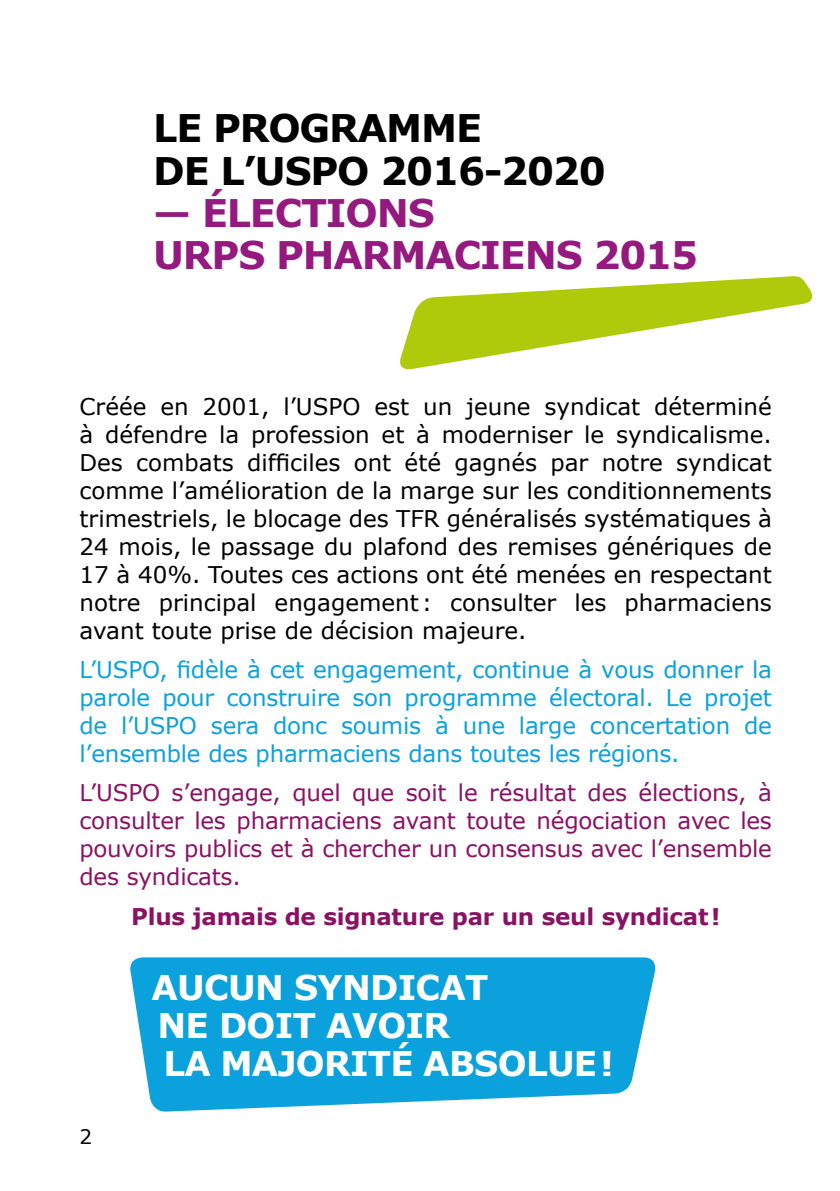
<style>
.page{position:relative;width:840px;height:1191px;background:#fff}
.page>*{position:absolute;margin:0;border:0;box-sizing:border-box;transform-origin:0 0}
.t1{font:700 38px/42px "Verdana";letter-spacing:-.03em;color:#951a7f}
.t2{font:700 38px/42px "Verdana";letter-spacing:-.03em;color:#000}
.t3{font:700 34px/38px "Verdana";letter-spacing:-.02em;color:#fff}
.t4{font:23px/28px "Verdana";color:#000;text-align:justify}
.t5{font:23px/28px "Verdana";letter-spacing:-.01em;color:#0ba1dd;text-align:justify}
.t6{font:23px/28px "Verdana";letter-spacing:-.01em;color:#8a1264;text-align:justify}
.t7{font:700 23px "Verdana";letter-spacing:-.01em;color:#8a1264}
.t8{font:20px "Verdana";color:#000}
</style>
<div class="page">
<svg style="left:400px;top:276px;width:413px;height:94px"></svg>
<svg style="left:130px;top:957px;width:526px;height:155px;background:#24aae0"></svg>
<h1 class="t2" style="left:153px;top:108px;width:454px">LE PROGRAMME<br>DE L’USPO 2016-2020</h1>
<h1 class="t1" style="left:153px;top:192px;width:546px">— ÉLECTIONS<br>URPS PHARMACIENS 2015</h1>
<p class="t4" style="left:79px;top:392px;width:693px">Créée en 2001, l’USPO est un jeune syndicat déterminé à défendre la profession et à moderniser le syndicalisme.<br>Des combats difficiles ont été gagnés par notre syndicat comme l’amélioration de la marge sur les conditionnements trimestriels, le blocage des TFR généralisés systématiques à 24 mois, le passage du plafond des remises génériques de 17 à 40%. Toutes ces actions ont été menées en respectant notre principal engagement : consulter les pharmaciens avant toute prise de décision majeure.</p>
<p class="t5" style="left:79px;top:656px;width:693px">L’USPO, fidèle à cet engagement, continue à vous donner la parole pour construire son programme électoral. Le projet de l’USPO sera donc soumis à une large concertation de l’ensemble des pharmaciens dans toutes les régions.</p>
<p class="t6" style="left:79px;top:779px;width:693px">L’USPO s’engage, quel que soit le résultat des élections, à consulter les pharmaciens avant toute négociation avec les pouvoirs publics et à chercher un consensus avec l’ensemble des syndicats.</p>
<p class="t7" style="left:131px;top:901px;width:590px">Plus jamais de signature par un seul syndicat!</p>
<p class="t8" style="left:79px;top:1123px;width:14px">2</p>
<h2 class="t3" style="left:151px;top:969px;width:463px">AUCUN SYNDICAT<br>NE DOIT AVOIR<br>LA MAJORITÉ ABSOLUE!</h2>
</div>
